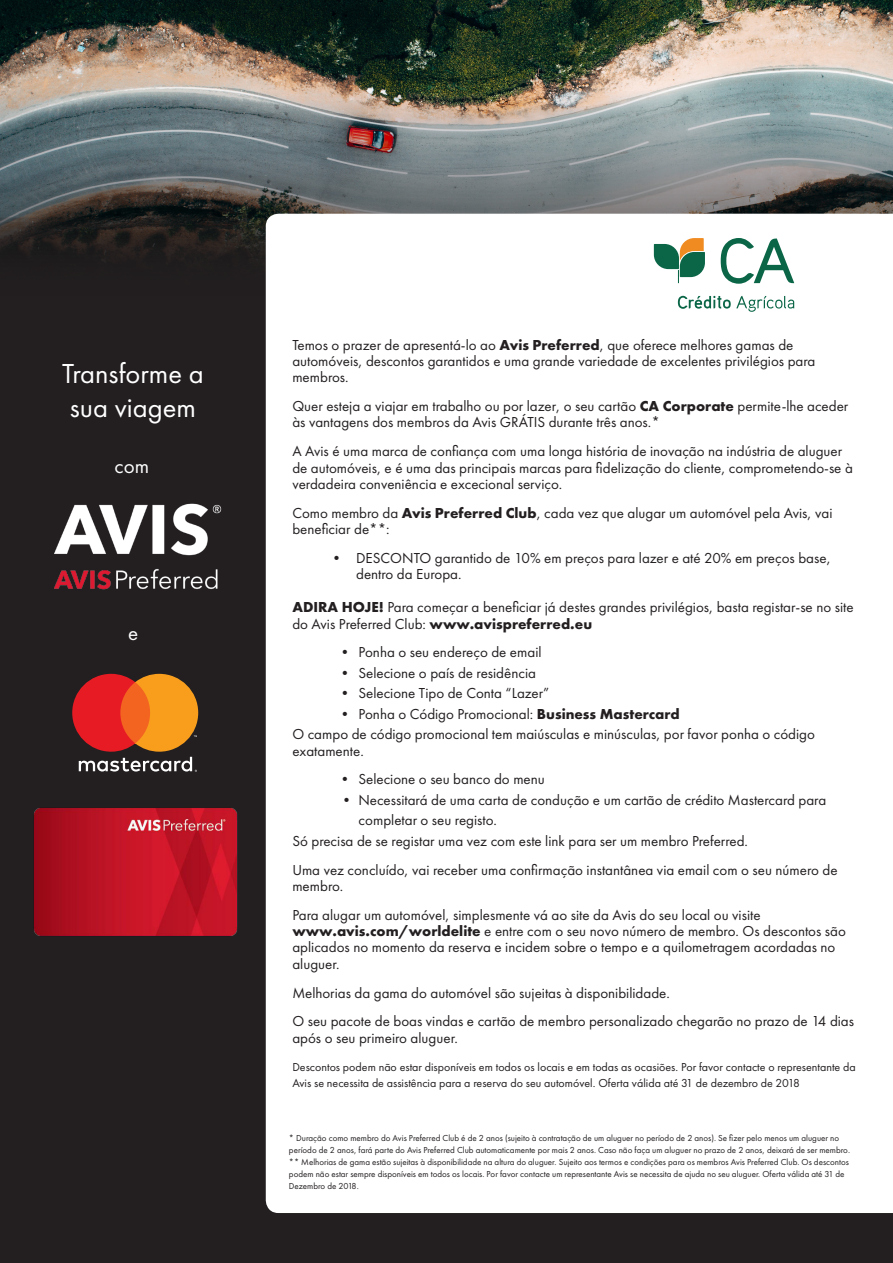
<style>
.page{position:relative;width:893px;height:1263px;background:#fff}
.page>*{position:absolute;margin:0;border:0;box-sizing:border-box;transform-origin:0 0}
.t1{font:28.5px/34.2px "Futura PT";color:#fff;text-align:center}
.t2{font:21px "Futura PT";color:#fff}
.t3{font:19.5px "Futura PT";color:#fff}
.Body_copy{font:15px/16.2px "Futura PT";color:#231f20}
.Body_copy-2{font:12px/15.8px "Futura PT";color:#231f20}
.Footnotes{font:9px/12px "Futura PT";color:#231f20}
.s1{font-weight:700}
</style>
<div class="page">
<img style="left:0;top:0;width:893px;height:89px">
<img style="left:0;top:89px;width:893px;height:129px">
<div style="left:0;top:218px;width:893px;height:1045px;background:#231f20"></div>
<svg style="left:72px;top:674px;width:126px;height:98px"></svg>
<img style="left:54px;top:503px;width:167px;height:87px">
<div style="left:266px;top:214px;width:627px;height:999px;background:#fff"></div>
<div style="left:598px;top:243px;width:224px;height:80px;background:#fff"></div>
<div style="left:622px;top:227px;width:204px;height:93px;background:#fff"></div>
<svg style="left:654px;top:238px;width:51px;height:45px"></svg>
<svg style="left:721px;top:238px;width:73px;height:46px"></svg>
<svg style="left:678px;top:296px;width:116px;height:16px"></svg>
<img style="left:34px;top:808px;width:204px;height:128px">
<h1 class="t1" style="left:68px;top:348px;width:141px">Transform your journey</h1>
<p class="t1" style="left:62px;top:356px;width:143px">Transforme a</p>
<p class="t1" style="left:70px;top:391px;width:128px">sua viagem</p>
<p class="t2" style="left:115px;top:453px;width:36px">com</p>
<p class="t2" style="left:128px;top:620px;width:12px">e</p>
<h3 class="t3" style="left:123px;top:628px;width:31px">and</h3>
<p class="Body_copy" style="left:292px;top:337px;width:525px">Temos o prazer de apresentá-lo ao <span class="s1">Avis Preferred</span>, que oferece melhores gamas de automóveis, descontos garantidos e uma grande variedade de excelentes privilégios para membros.</p>
<p class="Body_copy" style="left:292px;top:398px;width:558px">Quer esteja a viajar em trabalho ou por lazer, o seu cartão <span class="s1">CA Corporate</span> permite-lhe aceder às vantagens dos membros da Avis GRÁTIS durante três anos.*</p>
<p class="Body_copy" style="left:292px;top:443px;width:562px">A Avis é uma marca de confiança com uma longa história de inovação na indústria de aluguer de automóveis, e é uma das principais marcas para fidelização do cliente, comprometendo-se à verdadeira conveniência e excecional serviço.</p>
<p class="Body_copy" style="left:292px;top:505px;width:542px">Como membro da <span class="s1">Avis Preferred Club</span>, cada vez que alugar um automóvel pela Avis, vai beneficiar de**:</p>
<p class="Body_copy" style="left:356px;top:550px;width:476px;text-indent:-27px">• DESCONTO garantido de 10% em preços para lazer e até 20% em preços base, dentro da Europa.</p>
<p class="Body_copy" style="left:292px;top:599px;width:563px"><span class="s1">ADIRA HOJE!</span> Para começar a beneficiar já destes grandes privilégios, basta registar-se no site do Avis Preferred Club: <span class="s1">www.avispreferred.eu</span></p>
<p class="Body_copy" style="left:338px;top:644px;width:205px">• Ponha o seu endereço de email</p>
<p class="Body_copy" style="left:338px;top:665px;width:200px">• Selecione o país de residência</p>
<p class="Body_copy" style="left:338px;top:685px;width:213px">• Selecione Tipo de Conta “Lazer”</p>
<p class="Body_copy" style="left:338px;top:706px;width:344px">• Ponha o Código Promocional: <span class="s1">Business Mastercard</span></p>
<p class="Body_copy" style="left:292px;top:726px;width:524px">O campo de código promocional tem maiúsculas e minúsculas, por favor ponha o código exatamente.</p>
<p class="Body_copy" style="left:338px;top:771px;width:209px">• Selecione o seu banco do menu</p>
<p class="Body_copy" style="left:339px;top:792px;width:489px">• Necessitará de uma carta de condução e um cartão de crédito Mastercard para</p>
<p class="Body_copy" style="left:359px;top:812px;width:140px">completar o seu registo.</p>
<p class="Body_copy" style="left:292px;top:833px;width:457px">Só precisa de se registar uma vez com este link para ser um membro Preferred.</p>
<p class="Body_copy" style="left:292px;top:862px;width:547px">Uma vez concluído, vai receber uma confirmação instantânea via email com o seu número de membro.</p>
<p class="Body_copy" style="left:292px;top:907px;width:555px">Para alugar um automóvel, simplesmente vá ao site da Avis do seu local ou visite <span class="s1">www.avis.com/worldelite</span> e entre com o seu novo número de membro. Os descontos são aplicados no momento da reserva e incidem sobre o tempo e a quilometragem acordadas no aluguer.</p>
<p class="Body_copy" style="left:292px;top:984px;width:379px">Melhorias da gama do automóvel são sujeitas à disponibilidade.</p>
<p class="Body_copy" style="left:292px;top:1013px;width:563px">O seu pacote de boas vindas e cartão de membro personalizado chegarão no prazo de 14 dias após o seu primeiro aluguer.</p>
<p class="Body_copy-2" style="left:292px;top:1059px;width:565px">Descontos podem não estar disponíveis em todos os locais e em todas as ocasiões. Por favor contacte o representante da<br>Avis se necessita de assistência para a reserva do seu automóvel. Oferta válida até 31 de dezembro de 2018</p>
<p class="Footnotes" style="left:289px;top:1131px;width:563px">* Duração como membro do Avis Preferred Club é de 2 anos (sujeito à contratação de um aluguer no período de 2 anos). Se fizer pelo menos um aluguer no período de 2 anos, fará parte do Avis Preferred Club automaticamente por mais 2 anos. Caso não faça um aluguer no prazo de 2 anos, deixará de ser membro.</p>
<p class="Footnotes" style="left:289px;top:1155px;width:561px">** Melhorias de gama estão sujeitas à disponibilidade na altura do aluguer. Sujeito aos termos e condições para os membros Avis Preferred Club. Os descontos podem não estar sempre disponíveis em todos os locais. Por favor contacte um representante Avis se necessita de ajuda no seu aluguer. Oferta válida até 31 de<br>Dezembro de 2018.</p>
</div>
